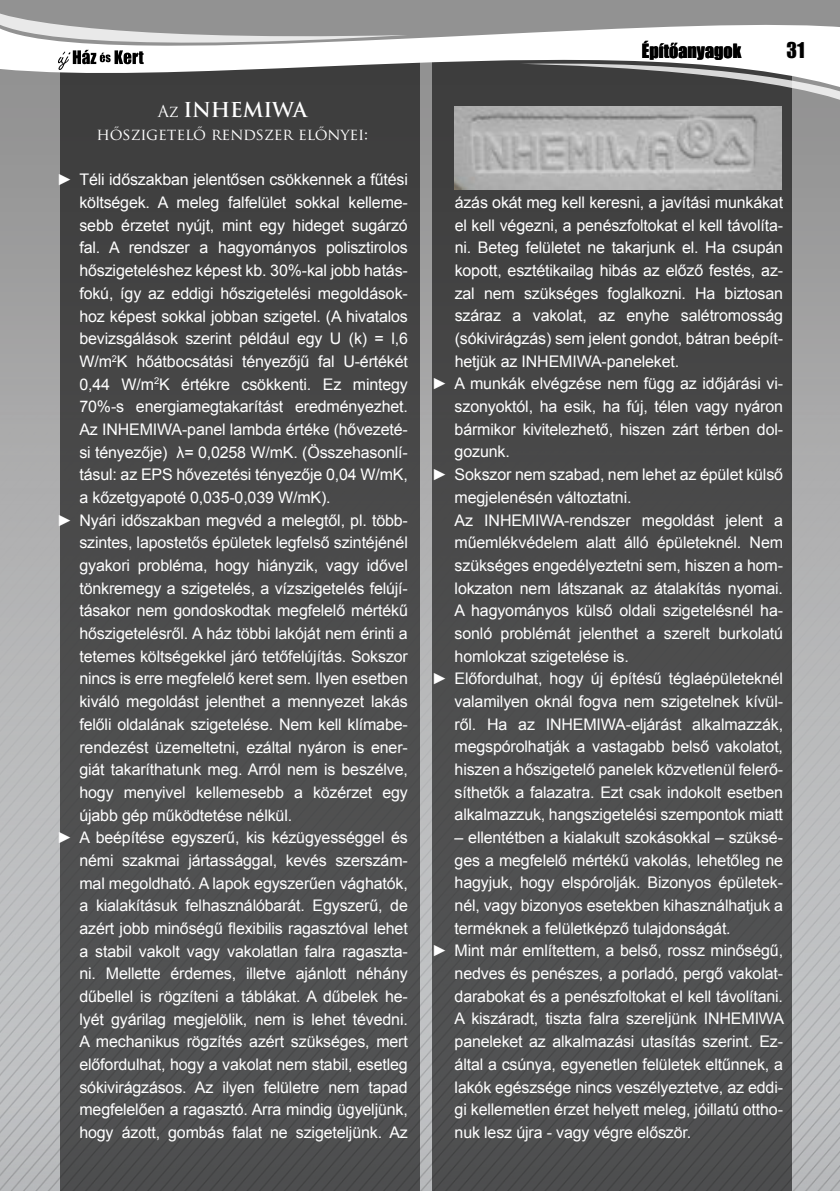
<style>
.page{position:relative;width:840px;height:1191px;background:#fff}
.page>*{position:absolute;margin:0;border:0;box-sizing:border-box;transform-origin:0 0}
.t1{font:700 20px "Trajan Pro";letter-spacing:-.01em;color:#fff}
.t2{font:20px "Impact";color:#000}
.t3{font:18px "Impact";color:#000}
.t4{font:16px "Arial";letter-spacing:-.01em;color:#fff}
.t5{font:16px "Trajan Pro";letter-spacing:-.01em;color:#fff}
.s1{font-weight:400;font-size:16px}
</style>
<div class="page">
<svg style="left:0;top:0;width:839px;height:378px;background:#989898"></svg>
<img style="left:0;top:378px;width:839px;height:813px">
<div style="left:60px;top:56px;width:360px;height:1135px;background:linear-gradient(to right,#4a4a4b,#4a4a4b)"></div>
<div style="left:432px;top:56px;width:359px;height:1135px;background:#4c4d4d"></div>
<img style="left:454px;top:106px;width:326px;height:83px">
<svg style="left:0;top:20px;width:839px;height:72px"></svg>
<svg style="left:519px;top:62px;width:320px;height:44px"></svg>
<svg style="left:0;top:14px;width:407px;height:56px"></svg>
<p class="t1" style="left:157px;top:98px;width:151px"><span class="s1">Az</span> INHEMIWA</p>
<p class="t5" style="left:96px;top:124px;width:273px">hőszigetelő rendszer előnyei:</p>
<p class="t4" style="left:57px;top:169px;width:352px">► Téli időszakban jelentősen csökkennek a fűtési</p>
<p class="t4" style="left:79px;top:192px;width:330px">költségek. A meleg falfelület sokkal kelleme-</p>
<p class="t4" style="left:79px;top:215px;width:330px">sebb érzetet nyújt, mint egy hideget sugárzó</p>
<p class="t4" style="left:79px;top:237px;width:330px">fal. A rendszer a hagyományos polisztirolos</p>
<p class="t4" style="left:79px;top:260px;width:330px">hőszigeteléshez képest kb. 30%-kal jobb hatás-</p>
<p class="t4" style="left:79px;top:283px;width:330px">fokú, így az eddigi hőszigetelési megoldások-</p>
<p class="t4" style="left:79px;top:305px;width:330px">hoz képest sokkal jobban szigetel. (A hivatalos</p>
<p class="t4" style="left:79px;top:328px;width:330px">bevizsgálások szerint például egy U (k) = l,6</p>
<p class="t4" style="left:79px;top:351px;width:330px">W/m<sup>2</sup>K hőátbocsátási tényezőjű fal U-értékét</p>
<p class="t4" style="left:79px;top:373px;width:330px">0,44 W/m<sup>2</sup>K értékre csökkenti. Ez mintegy</p>
<p class="t4" style="left:79px;top:396px;width:330px">70%-s energiamegtakarítást eredményezhet.</p>
<p class="t4" style="left:79px;top:419px;width:330px">Az INHEMIWA-panel lambda értéke (hővezeté-</p>
<p class="t4" style="left:79px;top:441px;width:330px">si tényezője) λ= 0,0258 W/mK. (Összehasonlí-</p>
<p class="t4" style="left:79px;top:464px;width:330px">tásul: az EPS hővezetési tényezője 0,04 W/mK,</p>
<p class="t4" style="left:79px;top:487px;width:253px">a kőzetgyapoté 0,035-0,039 W/mK).</p>
<p class="t4" style="left:57px;top:509px;width:352px">► Nyári időszakban megvéd a melegtől, pl. több-</p>
<p class="t4" style="left:79px;top:532px;width:330px">szintes, lapostetős épületek legfelső szintéjénél</p>
<p class="t4" style="left:79px;top:555px;width:330px">gyakori probléma, hogy hiányzik, vagy idővel</p>
<p class="t4" style="left:79px;top:577px;width:330px">tönkremegy a szigetelés, a vízszigetelés felújí-</p>
<p class="t4" style="left:79px;top:600px;width:330px">tásakor nem gondoskodtak megfelelő mértékű</p>
<p class="t4" style="left:79px;top:623px;width:330px">hőszigetelésről. A ház többi lakóját nem érinti a</p>
<p class="t4" style="left:79px;top:645px;width:330px">tetemes költségekkel járó tetőfelújítás. Sokszor</p>
<p class="t4" style="left:79px;top:668px;width:330px">nincs is erre megfelelő keret sem. Ilyen esetben</p>
<p class="t4" style="left:79px;top:691px;width:330px">kiváló megoldást jelenthet a mennyezet lakás</p>
<p class="t4" style="left:79px;top:713px;width:330px">felőli oldalának szigetelése. Nem kell klímabe-</p>
<p class="t4" style="left:79px;top:736px;width:330px">rendezést üzemeltetni, ezáltal nyáron is ener-</p>
<p class="t4" style="left:79px;top:759px;width:330px">giát takaríthatunk meg. Arról nem is beszélve,</p>
<p class="t4" style="left:79px;top:781px;width:330px">hogy menyivel kellemesebb a közérzet egy</p>
<p class="t4" style="left:79px;top:804px;width:214px">újabb gép működtetése nélkül.</p>
<p class="t4" style="left:57px;top:827px;width:352px">► A beépítése egyszerű, kis kézügyességgel és</p>
<p class="t4" style="left:79px;top:849px;width:330px">némi szakmai jártassággal, kevés szerszám-</p>
<p class="t4" style="left:79px;top:872px;width:330px">mal megoldható. A lapok egyszerűen vághatók,</p>
<p class="t4" style="left:79px;top:895px;width:330px">a kialakításuk felhasználóbarát. Egyszerű, de</p>
<p class="t4" style="left:79px;top:918px;width:330px">azért jobb minőségű flexibilis ragasztóval lehet</p>
<p class="t4" style="left:79px;top:940px;width:330px">a stabil vakolt vagy vakolatlan falra ragaszta-</p>
<p class="t4" style="left:79px;top:963px;width:330px">ni. Mellette érdemes, illetve ajánlott néhány</p>
<p class="t4" style="left:79px;top:986px;width:330px">dűbellel is rögzíteni a táblákat. A dűbelek he-</p>
<p class="t4" style="left:79px;top:1008px;width:330px">lyét gyárilag megjelölik, nem is lehet tévedni.</p>
<p class="t4" style="left:79px;top:1031px;width:330px">A mechanikus rögzítés azért szükséges, mert</p>
<p class="t4" style="left:79px;top:1054px;width:330px">előfordulhat, hogy a vakolat nem stabil, esetleg</p>
<p class="t4" style="left:79px;top:1076px;width:330px">sókivirágzásos. Az ilyen felületre nem tapad</p>
<p class="t4" style="left:79px;top:1099px;width:330px">megfelelően a ragasztó. Arra mindig ügyeljünk,</p>
<p class="t4" style="left:79px;top:1122px;width:330px">hogy ázott, gombás falat ne szigeteljünk. Az</p>
<p class="t3" style="left:641px;top:37px;width:101px">Építőanyagok</p>
<p class="t2" style="left:786px;top:35px;width:20px">31</p>
<p class="t4" style="left:454px;top:192px;width:330px">ázás okát meg kell keresni, a javítási munkákat</p>
<p class="t4" style="left:454px;top:214px;width:330px">el kell végezni, a penészfoltokat el kell távolíta-</p>
<p class="t4" style="left:454px;top:237px;width:330px">ni. Beteg felületet ne takarjunk el. Ha csupán</p>
<p class="t4" style="left:454px;top:260px;width:330px">kopott, esztétikailag hibás az előző festés, az-</p>
<p class="t4" style="left:454px;top:282px;width:330px">zal nem szükséges foglalkozni. Ha biztosan</p>
<p class="t4" style="left:454px;top:305px;width:330px">száraz a vakolat, az enyhe salétromosság</p>
<p class="t4" style="left:454px;top:328px;width:330px">(sókivirágzás) sem jelent gondot, bátran beépít-</p>
<p class="t4" style="left:454px;top:351px;width:226px">hetjük az INHEMIWA-paneleket.</p>
<p class="t4" style="left:431px;top:373px;width:352px">► A munkák elvégzése nem függ az időjárási vi-</p>
<p class="t4" style="left:454px;top:396px;width:330px">szonyoktól, ha esik, ha fúj, télen vagy nyáron</p>
<p class="t4" style="left:454px;top:419px;width:330px">bármikor kivitelezhető, hiszen zárt térben dol-</p>
<p class="t4" style="left:454px;top:441px;width:57px">gozunk.</p>
<p class="t4" style="left:431px;top:464px;width:352px">► Sokszor nem szabad, nem lehet az épület külső</p>
<p class="t4" style="left:454px;top:487px;width:178px">megjelenésén változtatni.</p>
<p class="t4" style="left:454px;top:509px;width:330px">Az INHEMIWA-rendszer megoldást jelent a</p>
<p class="t4" style="left:454px;top:532px;width:330px">műemlékvédelem alatt álló épületeknél. Nem</p>
<p class="t4" style="left:454px;top:555px;width:330px">szükséges engedélyeztetni sem, hiszen a hom-</p>
<p class="t4" style="left:454px;top:577px;width:330px">lokzaton nem látszanak az átalakítás nyomai.</p>
<p class="t4" style="left:454px;top:600px;width:330px">A hagyományos külső oldali szigetelésnél ha-</p>
<p class="t4" style="left:454px;top:623px;width:330px">sonló problémát jelenthet a szerelt burkolatú</p>
<p class="t4" style="left:454px;top:645px;width:175px">homlokzat szigetelése is.</p>
<p class="t4" style="left:431px;top:668px;width:352px">► Előfordulhat, hogy új építésű téglaépületeknél</p>
<p class="t4" style="left:454px;top:691px;width:330px">valamilyen oknál fogva nem szigetelnek kívül-</p>
<p class="t4" style="left:454px;top:713px;width:330px">ről. Ha az INHEMIWA-eljárást alkalmazzák,</p>
<p class="t4" style="left:454px;top:736px;width:330px">megspórolhatják a vastagabb belső vakolatot,</p>
<p class="t4" style="left:454px;top:759px;width:330px">hiszen a hőszigetelő panelek közvetlenül felerő-</p>
<p class="t4" style="left:454px;top:781px;width:330px">síthetők a falazatra. Ezt csak indokolt esetben</p>
<p class="t4" style="left:454px;top:804px;width:330px">alkalmazzuk, hangszigetelési szempontok miatt</p>
<p class="t4" style="left:454px;top:827px;width:330px">– ellentétben a kialakult szokásokkal – szüksé-</p>
<p class="t4" style="left:454px;top:849px;width:330px">ges a megfelelő mértékű vakolás, lehetőleg ne</p>
<p class="t4" style="left:454px;top:872px;width:330px">hagyjuk, hogy elspórolják. Bizonyos épületek-</p>
<p class="t4" style="left:454px;top:895px;width:330px">nél, vagy bizonyos esetekben kihasználhatjuk a</p>
<p class="t4" style="left:454px;top:917px;width:277px">terméknek a felületképző tulajdonságát.</p>
<p class="t4" style="left:431px;top:940px;width:352px">► Mint már említettem, a belső, rossz minőségű,</p>
<p class="t4" style="left:454px;top:963px;width:330px">nedves és penészes, a porladó, pergő vakolat-</p>
<p class="t4" style="left:454px;top:985px;width:330px">darabokat és a penészfoltokat el kell távolítani.</p>
<p class="t4" style="left:454px;top:1008px;width:331px">A kiszáradt, tiszta falra szereljünk INHEMIWA</p>
<p class="t4" style="left:454px;top:1031px;width:330px">paneleket az alkalmazási utasítás szerint. Ez-</p>
<p class="t4" style="left:454px;top:1053px;width:330px">által a csúnya, egyenetlen felületek eltűnnek, a</p>
<p class="t4" style="left:454px;top:1076px;width:330px">lakók egészsége nincs veszélyeztetve, az eddi-</p>
<p class="t4" style="left:454px;top:1099px;width:330px">gi kellemetlen érzet helyett meleg, jóillatú ottho-</p>
<p class="t4" style="left:454px;top:1121px;width:238px">nuk lesz újra - vagy végre először.</p>
</div>
